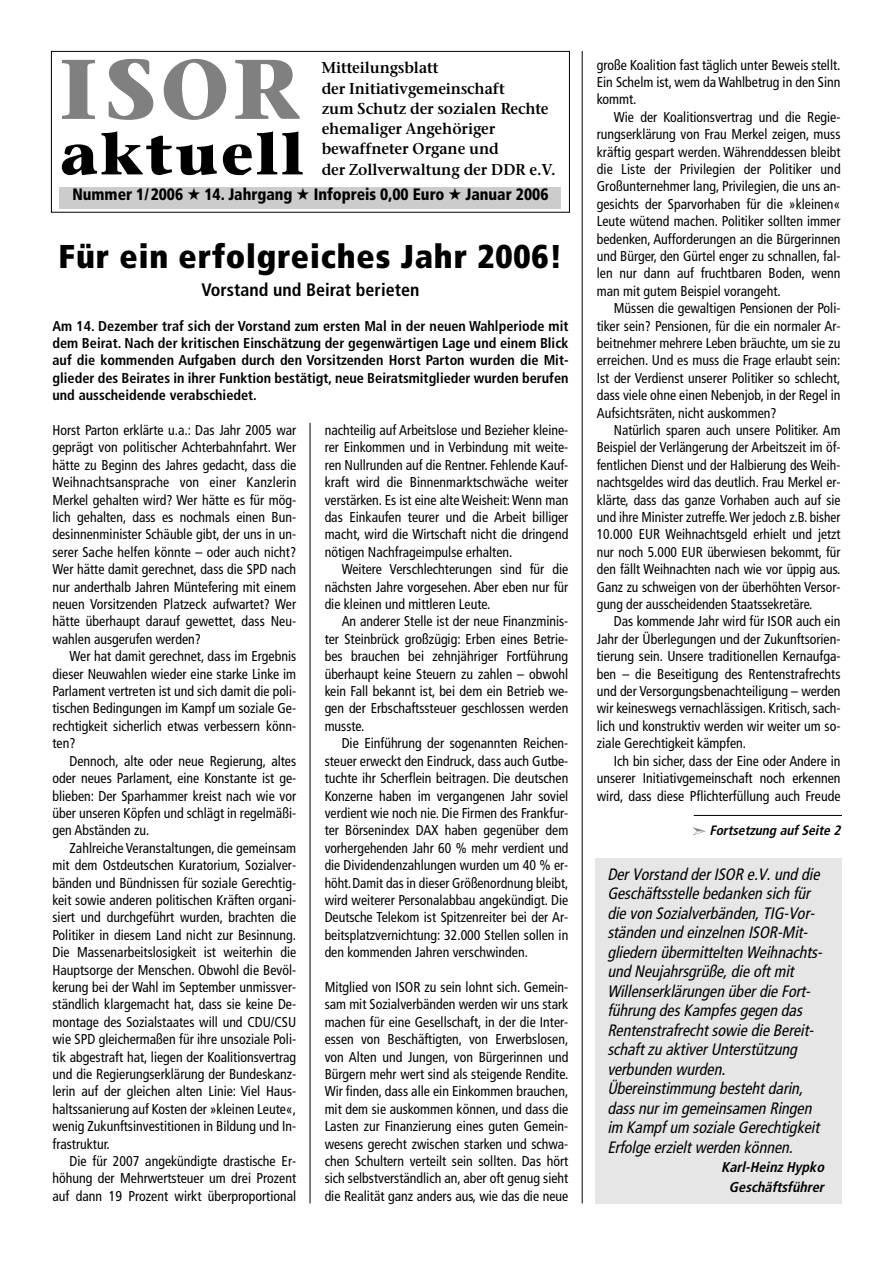
<style>
.page{position:relative;width:893px;height:1263px;background:#fff}
.page>*{position:absolute;margin:0;border:0;box-sizing:border-box;transform-origin:0 0}
.t1{font:700 88.5px "Stone Serif";color:#808080}
.t2{font:700 61.5px "Stone Serif";letter-spacing:.055em;color:#000}
.t3{font:900 condensed 33px "Frutiger";letter-spacing:.025em;color:#000}
.t4{font:700 condensed 18px "Frutiger";color:#000}
.t5{font:italic condensed 16.5px/19.5px "Frutiger";color:#000}
.t6{font:600 16.5px/20.2px "Stone Serif";color:#000;scale:.95 1}
.t7{font:900 condensed 16.5px "Frutiger";color:#000;scale:.95 1}
.t8{font:condensed 14.25px/17.4px "Frutiger";color:#000;text-align:justify}
.t9{font:condensed 14.25px/17.4px "Frutiger";color:#000;text-align:justify;scale:.95 1}
.t10{font:700 condensed 14.25px/17.4px "Frutiger";color:#000;text-align:justify}
.t11{font:italic 700 condensed 14.25px/19.5px "Frutiger";color:#000;text-align:center}
.t12{font:italic 700 condensed 13.5px "Frutiger";color:#000}
.s1{color:#808080}
</style>
<div class="page">
<div style="left:595px;top:858px;width:247px;height:345px;background:#e6e6e6"></div>
<div style="left:51px;top:51px;width:519px;height:162px;border:1px solid #000"></div>
<div style="left:60px;top:187px;width:501px;height:21px;background:#ccc"></div>
<hr style="left:310px;top:423px;width:1px;height:780px;background:#000">
<hr style="left:582px;top:51px;width:1px;height:1152px;background:#000">
<hr style="left:694px;top:815px;width:148px;height:1px;background:#000">
<h1 class="t1" style="left:61px;top:37px;width:240px">ISOR</h1>
<h2 class="t2" style="left:61px;top:117px;width:244px">aktuell</h2>
<p class="t6" style="left:322px;top:58px;width:248px">Mitteilungsblatt<br>der Initiativgemeinschaft<br>zum Schutz der sozialen Rechte ehemaliger Angehöriger bewaffneter Organe und<br>der Zollverwaltung der DDR e.V.</p>
<p class="t7" style="left:72px;top:187px;width:118px">Nummer 1/2006</p>
<p class="t7" style="left:204px;top:187px;width:94px">14. Jahrgang</p>
<p class="t7" style="left:314px;top:187px;width:139px">Infopreis 0,00 Euro</p>
<p class="t7" style="left:465px;top:187px;width:89px">Januar 2006</p>
<h3 class="t3" style="left:59px;top:243px;width:505px">Für ein erfolgreiches Jahr 2006!</h3>
<p class="t4" style="left:202px;top:283px;width:219px">Vorstand und Beirat berieten</p>
<p class="t10" style="left:53px;top:318px;width:517px">Am 14. Dezember traf sich der Vorstand zum ersten Mal in der neuen Wahlperiode mit dem Beirat. Nach der kritischen Einschätzung der gegenwärtigen Lage und einem Blick auf die kommenden Aufgaben durch den Vorsitzenden Horst Parton wurden die Mit&shy;glieder des Beirates in ihrer Funktion bestätigt, neue Beiratsmitglieder wurden berufen und ausscheidende verabschiedet.</p>
<p class="t8" style="left:53px;top:422px;width:245px">Horst Parton erklärte u.a.: Das Jahr 2005 war geprägt von politischer Achterbahnfahrt. Wer hätte zu Beginn des Jahres gedacht, dass die Weihnachtsansprache von einer Kanzlerin Merkel gehalten wird? Wer hätte es für mög&shy;lich gehalten, dass es nochmals einen Bun&shy;desinnenminister Schäuble gibt, der uns in un&shy;serer Sache helfen könnte – oder auch nicht?<br>Wer hätte damit gerechnet, dass die SPD nach nur anderthalb Jahren Müntefering mit einem neuen Vorsitzenden Platzeck aufwartet? Wer hätte überhaupt darauf gewettet, dass Neu&shy;wahlen ausgerufen werden?</p>
<p class="t8" style="left:53px;top:649px;width:245px;text-indent:17px">Wer hat damit gerechnet, dass im Ergebnis dieser Neuwahlen wieder eine starke Linke im Parlament vertreten ist und sich damit die poli&shy;tischen Bedingungen im Kampf um soziale Ge&shy;rechtigkeit sicherlich etwas verbessern könn&shy;ten?</p>
<p class="t8" style="left:53px;top:753px;width:245px;text-indent:17px">Dennoch, alte oder neue Regierung, altes oder neues Parlament, eine Konstante ist ge&shy;blieben: Der Sparhammer kreist nach wie vor über unseren Köpfen und schlägt in regelmäßi&shy;gen Abständen zu.</p>
<p class="t8" style="left:53px;top:840px;width:245px;text-indent:17px">Zahlreiche Veranstaltungen, die gemeinsam mit dem Ostdeutschen Kuratorium, Sozialver&shy;bänden und Bündnissen für soziale Gerechtig&shy;keit sowie anderen politischen Kräften organi&shy;siert und durchgeführt wurden, brachten die Politiker in diesem Land nicht zur Besinnung.<br>Die Massenarbeitslosigkeit ist weiterhin die Hauptsorge der Menschen. Obwohl die Bevöl&shy;kerung bei der Wahl im September unmissver&shy;ständlich klargemacht hat, dass sie keine De&shy;montage des Sozialstaates will und CDU/CSU wie SPD gleichermaßen für ihre unsoziale Poli&shy;tik abgestraft hat, liegen der Koalitionsvertrag und die Regierungserklärung der Bundeskanz&shy;lerin auf der gleichen alten Linie: Viel Haus&shy;haltssanierung auf Kosten der »kleinen Leute«, wenig Zukunftsinvestitionen in Bildung und In&shy;frastruktur.</p>
<p class="t8" style="left:53px;top:1153px;width:245px;text-indent:17px">Die für 2007 angekündigte drastische Er&shy;höhung der Mehrwertsteuer um drei Prozent auf dann 19 Prozent wirkt überproportional</p>
<p class="t8" style="left:325px;top:422px;width:245px">nachteilig auf Arbeitslose und Bezieher kleine&shy;rer Einkommen und in Verbindung mit weite&shy;ren Nullrunden auf die Rentner. Fehlende Kauf&shy;kraft wird die Binnenmarktschwäche weiter verstärken. Es ist eine alte Weisheit: Wenn man das Einkaufen teurer und die Arbeit billiger macht, wird die Wirtschaft nicht die dringend nötigen Nachfrageimpulse erhalten.</p>
<p class="t8" style="left:325px;top:562px;width:245px;text-indent:17px">Weitere Verschlechterungen sind für die nächsten Jahre vorgesehen. Aber eben nur für die kleinen und mittleren Leute.</p>
<p class="t8" style="left:325px;top:614px;width:245px;text-indent:17px">An anderer Stelle ist der neue Finanzminis&shy;ter Steinbrück großzügig: Erben eines Betrie&shy;bes brauchen bei zehnjähriger Fortführung überhaupt keine Steuern zu zahlen – obwohl kein Fall bekannt ist, bei dem ein Betrieb we&shy;gen der Erbschaftssteuer geschlossen werden musste.</p>
<p class="t8" style="left:325px;top:736px;width:245px;text-indent:17px">Die Einführung der sogenannten Reichen&shy;steuer erweckt den Eindruck, dass auch Gutbe&shy;tuchte ihr Scherflein beitragen. Die deutschen Konzerne haben im vergangenen Jahr soviel verdient wie noch nie. Die Firmen des Frankfur&shy;ter Börsenindex DAX haben gegenüber dem vorhergehenden Jahr 60 % mehr verdient und die Dividendenzahlungen wurden um 40 % er&shy;höht.Damit das in dieser Größenordnung bleibt, wird weiterer Personalabbau angekündigt. Die Deutsche Telekom ist Spitzenreiter bei der Ar&shy;beitsplatzvernichtung: 32.000 Stellen sollen in den kommenden Jahren verschwinden.</p>
<p class="t8" style="left:325px;top:979px;width:245px">Mitglied von ISOR zu sein lohnt sich. Gemein&shy;sam mit Sozialverbänden werden wir uns stark machen für eine Gesellschaft, in der die Inter&shy;essen von Beschäftigten, von Erwerbslosen, von Alten und Jungen, von Bürgerinnen und Bürgern mehr wert sind als steigende Rendite.<br>Wir finden, dass alle ein Einkommen brauchen, mit dem sie auskommen können, und dass die Lasten zur Finanzierung eines guten Gemein&shy;wesens gerecht zwischen starken und schwa&shy;chen Schultern verteilt sein sollten. Das hört sich selbstverständlich an, aber oft genug sieht die Realität ganz anders aus, wie das die neue</p>
<p class="t8" style="left:597px;top:57px;width:245px">große Koalition fast täglich unter Beweis stellt.<br>Ein Schelm ist, wem da Wahlbetrug in den Sinn kommt.</p>
<p class="t8" style="left:597px;top:109px;width:245px;text-indent:17px">Wie der Koalitionsvertrag und die Regie&shy;rungserklärung von Frau Merkel zeigen, muss kräftig gespart werden. Währenddessen bleibt die Liste der Privilegien der Politiker und Großunternehmer lang, Privilegien, die uns an&shy;gesichts der Sparvorhaben für die »kleinen« Leute wütend machen. Politiker sollten immer bedenken, Aufforderungen an die Bürgerinnen und Bürger, den Gürtel enger zu schnallen, fal&shy;len nur dann auf fruchtbaren Boden, wenn man mit gutem Beispiel vorangeht.</p>
<p class="t8" style="left:597px;top:301px;width:245px;text-indent:17px">Müssen die gewaltigen Pensionen der Poli&shy;tiker sein? Pensionen, für die ein normaler Ar&shy;beitnehmer mehrere Leben bräuchte, um sie zu erreichen. Und es muss die Frage erlaubt sein:<br>Ist der Verdienst unserer Politiker so schlecht, dass viele ohne einen Nebenjob, in der Regel in Aufsichtsräten, nicht auskommen?</p>
<p class="t9" style="left:597px;top:422px;width:258px;text-indent:17px">Natürlich sparen auch unsere Politiker. Am Beispiel der Verlängerung der Arbeitszeit im öf&shy;fentlichen Dienst und der Halbierung des Weih&shy;nachtsgeldes wird das deutlich. Frau Merkel er&shy;klärte, dass das ganze Vorhaben auch auf sie und ihre Minister zutreffe. Wer jedoch z.B. bisher 10.000 EUR Weihnachtsgeld erhielt und jetzt nur noch 5.000 EUR überwiesen bekommt, für den fällt Weihnachten nach wie vor üppig aus.<br>Ganz zu schweigen von der überhöhten Versor&shy;gung der ausscheidenden Staatssekretäre.</p>
<p class="t8" style="left:597px;top:614px;width:245px;text-indent:17px">Das kommende Jahr wird für ISOR auch ein Jahr der Überlegungen und der Zukunftsorien&shy;tierung sein. Unsere traditionellen Kernaufga&shy;ben – die Beseitigung des Rentenstrafrechts und der Versorgungsbenachteiligung – werden wir keineswegs vernachlässigen. Kritisch, sach&shy;lich und konstruktiv werden wir weiter um so&shy;ziale Gerechtigkeit kämpfen.</p>
<p class="t8" style="left:597px;top:753px;width:245px;text-indent:17px">Ich bin sicher, dass der Eine oder Andere in unserer Initiativgemeinschaft noch erkennen wird, dass diese Pflichterfüllung auch Freude</p>
<p class="t12" style="left:692px;top:825px;width:152px"><span class="s1">➣</span> Fortsetzung auf Seite 2</p>
<p class="t5" style="left:607px;top:865px;width:219px">DerVorstand derISOR e.V.und die<br>Geschäftsstelle bedanken sich für die von Sozialverbänden,TIG-Vor&shy;ständen und einzelnen ISOR-Mit&shy;gliedern übermittelten Weihnachts&shy;und Neujahrsgrüße,die oftmit<br>Willenserklärungen überdie Fort&shy;führung desKampfesgegen das<br>Rentenstrafrechtsowie die Bereit&shy;schaftzu aktiverUnterstützung verbunden wurden.<br>Übereinstimmung bestehtdarin, dassnurim gemeinsamen Ringen im Kampf um soziale Gerechtigkeit<br>Erfolge erzieltwerden können.</p>
<p class="t11" style="left:721px;top:1159px;width:107px">Karl-Heinz Hypko<br>Geschäftsführer</p>
</div>
